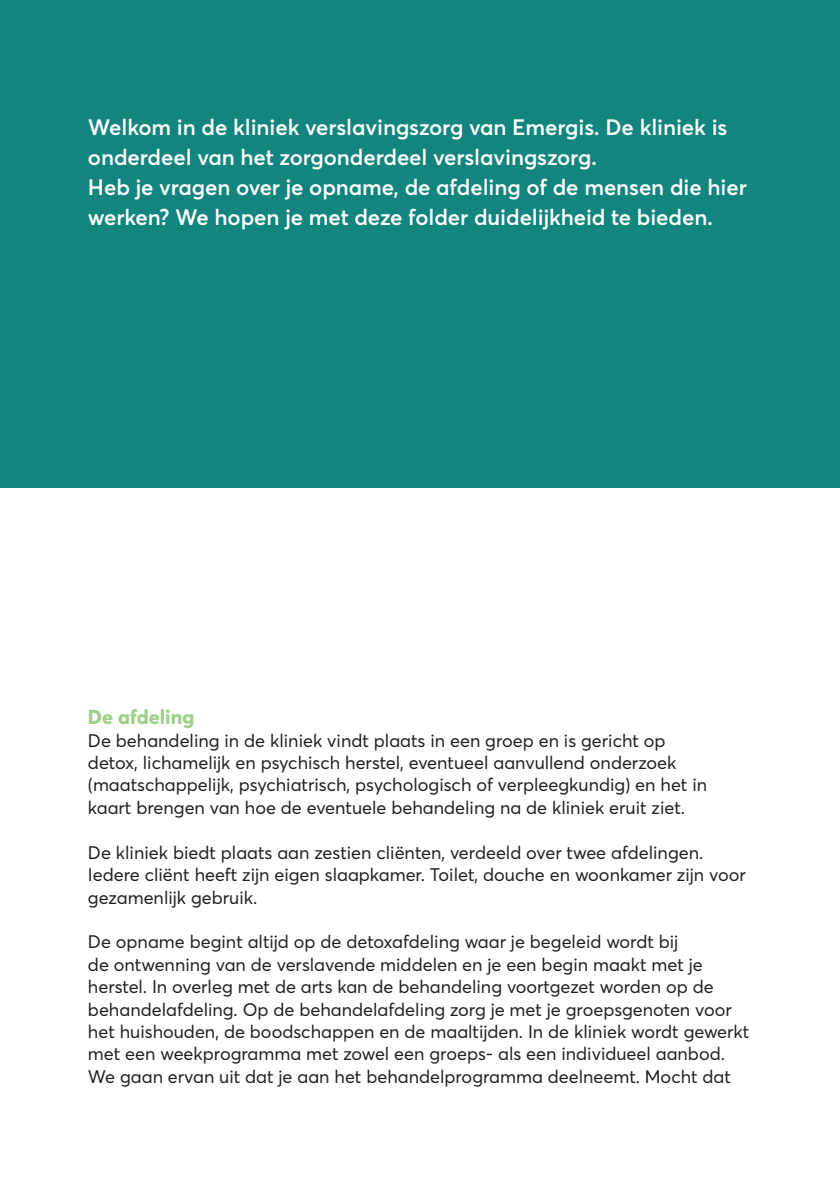
<style>
.page{position:relative;width:840px;height:1191px;background:#fff}
.page>*{position:absolute;margin:0;border:0;box-sizing:border-box;transform-origin:0 0}
.Inleiding{font:600 22px "Averta";letter-spacing:-.005em;color:#fff}
.Tekst{font:800 20px "Averta";color:#9fd08a}
.Tekst-2{font:18px/22.4px "Averta";color:#231f20}
</style>
<div class="page">
<div style="left:0;top:0;width:839px;height:488px;background:#12857f"></div>
<p class="Inleiding" style="left:88px;top:112px;width:640px">Welkom in de kliniek verslavingszorg van Emergis. De kliniek is</p>
<p class="Inleiding" style="left:88px;top:142px;width:510px">onderdeel van het zorgonderdeel verslavingszorg.</p>
<p class="Inleiding" style="left:88px;top:172px;width:660px">Heb je vragen over je opname, de afdeling of de mensen die hier</p>
<p class="Inleiding" style="left:88px;top:202px;width:626px">werken? We hopen je met deze folder duidelijkheid te bieden.</p>
<p class="Tekst" style="left:88px;top:703px;width:108px">De afdeling</p>
<p class="Tekst-2" style="left:88px;top:728px;width:620px">De behandeling in de kliniek vindt plaats in een groep en is gericht op detox, lichamelijk en psychisch herstel, eventueel aanvullend onderzoek (maatschappelijk, psychiatrisch, psychologisch of verpleegkundig) en het in kaart brengen van hoe de eventuele behandeling na de kliniek eruit ziet.</p>
<p class="Tekst-2" style="left:88px;top:840px;width:659px">De kliniek biedt plaats aan zestien cliënten, verdeeld over twee afdelingen.<br>Iedere cliënt heeft zijn eigen slaapkamer. Toilet, douche en woonkamer zijn voor gezamenlijk gebruik.</p>
<p class="Tekst-2" style="left:88px;top:930px;width:662px">De opname begint altijd op de detoxafdeling waar je begeleid wordt bij<br>de ontwenning van de verslavende middelen en je een begin maakt met je herstel. In overleg met de arts kan de behandeling voortgezet worden op de behandelafdeling. Op de behandelafdeling zorg je met je groepsgenoten voor het huishouden, de boodschappen en de maaltijden. In de kliniek wordt gewerkt met een weekprogramma met zowel een groeps- als een individueel aanbod.</p>
<p class="Tekst-2" style="left:88px;top:1064px;width:644px">We gaan ervan uit dat je aan het behandelprogramma deelneemt. Mocht dat</p>
</div>
